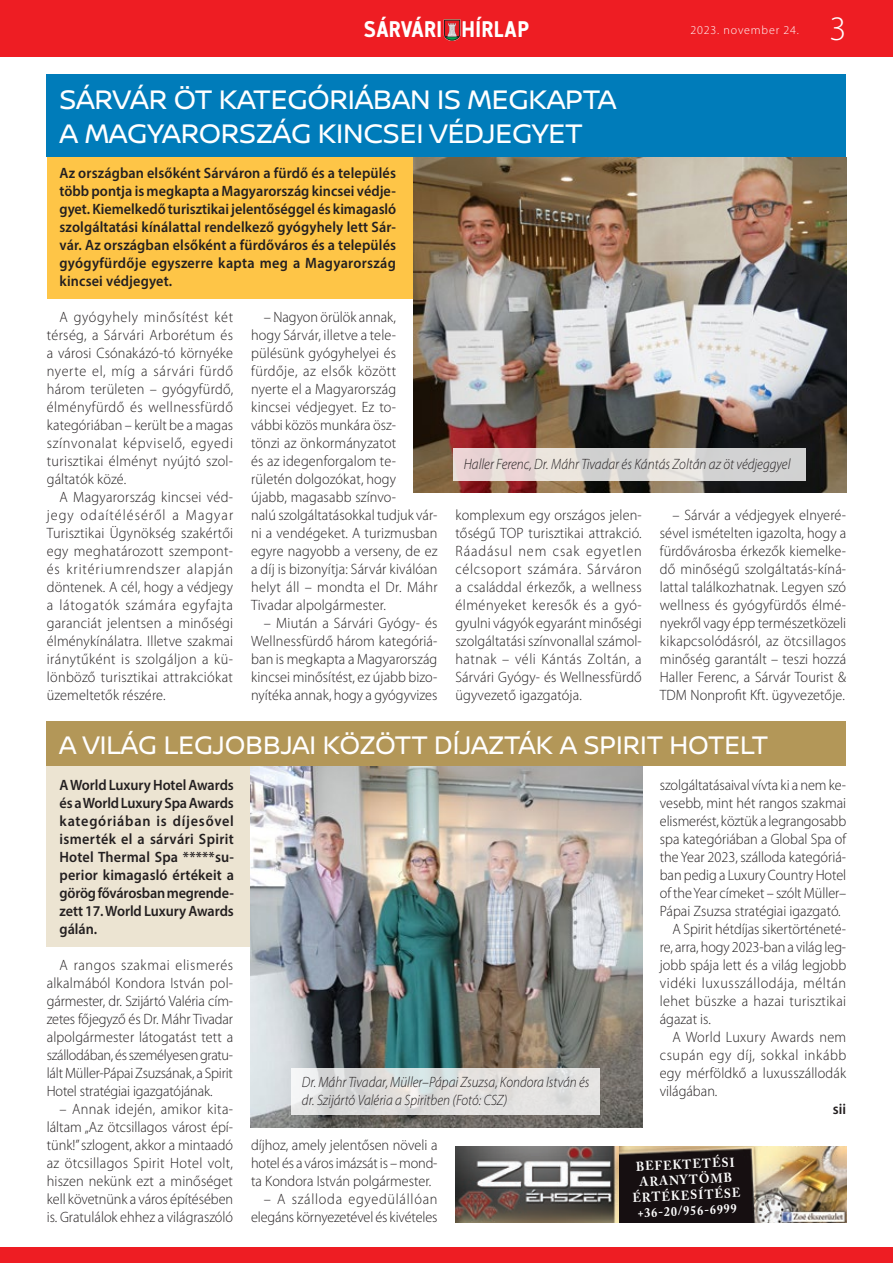
<style>
.page{position:relative;width:893px;height:1263px;background:#fff}
.page>*{position:absolute;margin:0;border:0;box-sizing:border-box;transform-origin:0 0}
.t1{font:300 34.5px "Myriad Pro";color:#fff}
._1_cim{font:28.5px "Nissan Brand";letter-spacing:-.01em;color:#fff}
._1_cim-2{font:27px "Nissan Brand";color:#fff}
.t2{font:900 22.65px "Finador";letter-spacing:.02em;color:#fff;scale:.85 1}
._1_szöveg{font:300 15px/18px "Myriad Pro";letter-spacing:.01em;color:#231f20;text-align:justify;scale:.95 1}
._1_lead_3-3_mm_ketha{font:600 15px/18px "Myriad Pro";color:#231f20;text-align:justify;scale:.95 1}
._1_képalá{font:italic 300 15px/18px "Myriad Pro";color:#231f20;scale:.9 1}
._1_szöveg-2{font:300 15px/18px "Myriad Pro";letter-spacing:-.01em;color:#231f20;text-align:right;scale:.95 1}
._1_szöveg-3{font:600 15px "Myriad Pro";color:#231f20;scale:.95 1}
.t3{font:700 12.9px/15.5px "Adobe Caslon Pro";color:#fff;text-align:center;scale:.94 1}
.t4{font:300 12px "Myriad Pro";letter-spacing:.07em;color:#fff}
</style>
<div class="page">
<div style="left:47px;top:104px;width:450px;height:194px;background:#fec547"></div>
<img style="left:413px;top:157px;width:433px;height:335px">
<div style="left:47px;top:761px;width:218px;height:186px;background:#ece4d2"></div>
<img style="left:251px;top:766px;width:391px;height:361px">
<div style="left:47px;top:74px;width:799px;height:83px;background:#007cba"></div>
<div style="left:0;top:0;width:893px;height:57px;background:#ee1d23"></div>
<div style="left:0;top:1247px;width:893px;height:16px;background:#ee1d23"></div>
<svg style="left:453px;top:448px;width:353px;height:32px;background:#ddd7d5"></svg>
<svg style="left:291px;top:1068px;width:309px;height:47px;background:#e0e0df"></svg>
<div style="left:47px;top:722px;width:799px;height:44px;background:#b39758"></div>
<img style="left:619px;top:1146px;width:227px;height:76px">
<img style="left:455px;top:1146px;width:164px;height:76px">
<svg style="left:444px;top:19px;width:16px;height:22px"></svg>
<h3 class="t2" style="left:363px;top:13px;width:197px">SÁRVÁRI HÍRLAP</h3>
<p class="t4" style="left:690px;top:23px;width:110px">2023. november 24.</p>
<h1 class="t1" style="left:829px;top:8px;width:18px">3</h1>
<p class="_1_cim" style="left:60px;top:79px;width:559px">SÁRVÁR ÖT KATEGÓRIÁBAN IS MEGKAPTA</p>
<p class="_1_cim" style="left:60px;top:113px;width:525px">A MAGYARORSZÁG KINCSEI VÉDJEGYET</p>
<p class="_1_lead_3-3_mm_ketha" style="left:60px;top:164px;width:356px">Az országban elsőként Sárváron a fürdő és a település több pontja is megkapta a Magyarország kincsei védje&shy;gyet. Kiemelkedő turisztikai jelentőséggel és kimagasló szolgáltatási kínálattal rendelkező gyógyhely lett Sár&shy;vár. Az országban elsőként a fürdőváros és a település gyógyfürdője egyszerre kapta meg a Magyarország kincsei védjegyet.</p>
<p class="_1_szöveg" style="left:47px;top:308px;width:198px;text-indent:13px">A gyógyhely minősítést két térség, a Sárvári Arborétum és a városi Csónakázó-tó környéke nyerte el, míg a sárvári fürdő három területen – gyógyfürdő, élményfürdő és wellnessfürdő kategóriában – került be a magas színvonalat képviselő, egyedi turisztikai élményt nyújtó szol&shy;gáltatók közé.</p>
<p class="_1_szöveg" style="left:47px;top:488px;width:198px;text-indent:13px">A Magyarország kincsei véd&shy;jegy odaítéléséről a Magyar Turisztikai Ügynökség szakértői egy meghatározott szempont&shy;és kritériumrendszer alapján döntenek. A cél, hogy a védjegy a látogatók számára egyfajta garanciát jelentsen a minőségi élménykínálatra. Illetve szakmai iránytűként is szolgáljon a kü&shy;lönböző turisztikai attrakciókat üzemeltetők részére.</p>
<p class="_1_szöveg" style="left:251px;top:308px;width:198px;text-align:left;text-indent:13px">– Nagyon örülök annak,<br>hogy Sárvár, illetve a tele&shy;pülésünk gyógyhelyei és fürdője, az elsők között<br>nyerte el a Magyarország kincsei védjegyet. Ez to-<br>vábbi közös munkára ösz-<br>tönzi az önkormányzatot<br>és az idegenforgalom te&shy;rületén dolgozókat, hogy<br>újabb, magasabb színvo-<br>nalú szolgáltatásokkal tudjuk vár&shy;ni a vendégeket. A turizmusban egyre nagyobb a verseny, de ez a díj is bizonyítja: Sárvár kiválóan helyt áll – mondta el Dr. Máhr<br>Tivadar alpolgármester.</p>
<p class="_1_szöveg" style="left:251px;top:614px;width:198px;text-indent:13px">– Miután a Sárvári Gyógy- és Wellnessfürdő három kategóriá&shy;ban is megkapta a Magyarország kincsei minősítést, ez újabb bizo&shy;nyítéka annak, hogy a gyógyvizes</p>
<p class="_1_képalá" style="left:464px;top:455px;width:364px">Haller Ferenc, Dr. Máhr Tivadar és Kántás Zoltán az öt védjeggyel</p>
<p class="_1_szöveg" style="left:455px;top:506px;width:198px">komplexum egy országos jelen&shy;tőségű TOP turisztikai attrakció.<br>Ráadásul nem csak egyetlen célcsoport számára. Sárváron a családdal érkezők, a wellness élményeket keresők és a gyó&shy;gyulni vágyók egyaránt minőségi szolgáltatási színvonallal számol&shy;hatnak – véli Kántás Zoltán, a Sárvári Gyógy- és Wellnessfürdő ügyvezető igazgatója.</p>
<p class="_1_szöveg" style="left:660px;top:506px;width:198px;text-indent:13px">– Sárvár a védjegyek elnyeré&shy;sével ismételten igazolta, hogy a fürdővárosba érkezők kiemelke&shy;dő minőségű szolgáltatás-kíná&shy;lattal találkozhatnak. Legyen szó wellness és gyógyfürdős élmé&shy;nyekről vagy épp természetközeli kikapcsolódásról, az ötcsillagos minőség garantált – teszi hozzá Haller Ferenc, a Sárvár Tourist &amp; TDM Nonprofit Kft. ügyvezetője.</p>
<p class="_1_cim-2" style="left:59px;top:725px;width:711px">A VILÁG LEGJOBBJAI KÖZÖTT DÍJAZTÁK A SPIRIT HOTELT</p>
<p class="_1_lead_3-3_mm_ketha" style="left:60px;top:776px;width:185px">A World Luxury Hotel Awards és a World Luxury Spa Awards kategóriában is díjesővel ismerték el a sárvári Spirit Hotel Thermal Spa *****su&shy;perior kimagasló értékeit a görög fővárosban megrende&shy;zett 17. World Luxury Awards gálán.</p>
<p class="_1_szöveg" style="left:47px;top:956px;width:198px;text-indent:13px">A rangos szakmai elismerés alkalmából Kondora István pol&shy;gármester, dr. Szijártó Valéria cím&shy;zetes főjegyző és Dr. Máhr Tivadar alpolgármester látogatást tett a szállodában, és személyesen gratu&shy;lált Müller-Pápai Zsuzsának, a Spirit Hotel stratégiai igazgatójának.</p>
<p class="_1_szöveg" style="left:47px;top:1100px;width:198px;text-indent:13px">– Annak idején, amikor kita&shy;láltam „Az ötcsillagos várost épí&shy;tünk!” szlogent, akkor a mintaadó az ötcsillagos Spirit Hotel volt, hiszen nekünk ezt a minőséget kell követnünk a város építésében is. Gratulálok ehhez a világraszóló</p>
<p class="_1_képalá" style="left:302px;top:1073px;width:321px">Dr. Máhr Tivadar, Müller–Pápai Zsuzsa, Kondora István és dr. Szijártó Valéria a Spiritben (Fotó: CSZ)</p>
<p class="_1_szöveg" style="left:251px;top:1136px;width:198px">díjhoz, amely jelentősen növeli a hotel és a város imázsát is – mond&shy;ta Kondora István polgármester.</p>
<p class="_1_szöveg-2" style="left:251px;top:1190px;width:198px">– A szálloda egyedülállóan elegáns környezetével és kivételes</p>
<p class="_1_szöveg" style="left:660px;top:776px;width:198px">szolgáltatásaival vívta ki a nem ke&shy;vesebb, mint hét rangos szakmai elismerést, köztük a legrangosabb spa kategóriában a Global Spa of the Year 2023, szálloda kategóriá&shy;ban pedig a Luxury Country Hotel of the Year címeket – szólt Müller– Pápai Zsuzsa stratégiai igazgató.</p>
<p class="_1_szöveg" style="left:660px;top:920px;width:198px;text-indent:13px">A Spirit hétdíjas sikertörténeté&shy;re, arra, hogy 2023-ban a világ leg&shy;jobb spája lett és a világ legjobb vidéki luxusszállodája, méltán lehet büszke a hazai turisztikai ágazat is.</p>
<p class="_1_szöveg" style="left:660px;top:1028px;width:198px;text-indent:13px">A World Luxury Awards nem csupán egy díj, sokkal inkább egy mérföldkő a luxusszállodák világában.</p>
<p class="_1_szöveg-3" style="left:833px;top:1100px;width:15px">sii</p>
<p class="t3" style="left:630px;top:1159px;width:116px;rotate:-3deg">BEFEKTETÉSI<br>ARANYTÖMB<br>ÉRTÉKESÍTÉSE +36-20/956-6999</p>
</div>
